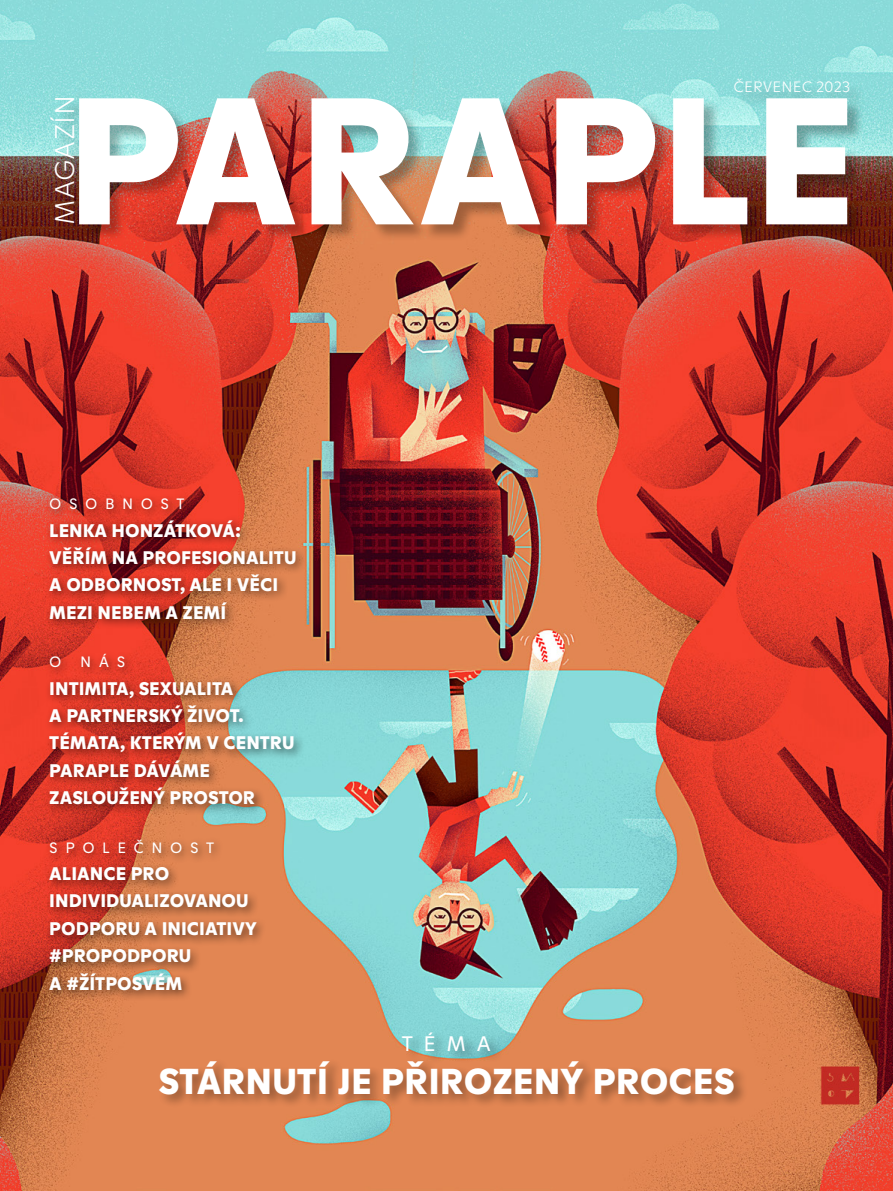
<style>
.page{position:relative;width:893px;height:1191px;background:#fff}
.page>*{position:absolute;margin:0;border:0;box-sizing:border-box;transform-origin:0 0}
.t1{font:900 180px "Motif";color:#fff}
.t2{font:900 36px "Motif";color:#fff}
.t3{font:300 27px "Motif";letter-spacing:.01em;color:#fff}
.t4{font:21px "Motif";color:#fff}
.t5{font:900 18.15px/27.3px "Motif";color:#fff}
.t6{font:15px "Motif";letter-spacing:.5em;color:#fff}
.t7{font:300 15px "Motif";letter-spacing:.01em;color:#fff}
</style>
<div class="page">
<img style="left:0;top:0;width:893px;height:1191px">
<div style="left:52px;top:80px;width:813px;height:162px;background:#000;opacity:.29"></div>
<div style="left:157px;top:1030px;width:591px;height:78px;background:#000;opacity:.33"></div>
<div style="left:44px;top:494px;width:262px;height:507px;background:#000;opacity:.54"></div>
<p class="t7" style="left:734px;top:78px;width:118px">ČERVENEC 2023</p>
<h1 class="t1" style="left:66px;top:51px;width:793px">PARAPLE</h1>
<h3 class="t3" style="left:50px;top:225px;width:131px;rotate:-90deg">MAGAZÍN</h3>
<p class="t6" style="left:49px;top:495px;width:137px">OSOBNOST</p>
<p class="t5" style="left:49px;top:517px;width:249px">LENKA HONZÁTKOVÁ:<br>VĚŘÍM NA PROFESIONALITU<br>A ODBORNOST, ALE I VĚCI<br>MEZI NEBEM A ZEMÍ</p>
<p class="t6" style="left:49px;top:653px;width:78px">O NÁS</p>
<p class="t5" style="left:49px;top:675px;width:247px">INTIMITA, SEXUALITA<br>A PARTNERSKÝ ŽIVOT.<br>TÉMATA, KTERÝM V CENTRU<br>PARAPLE DÁVÁME<br>ZASLOUŽENÝ PROSTOR</p>
<p class="t6" style="left:49px;top:839px;width:166px">SPOLEČNOST</p>
<p class="t5" style="left:49px;top:860px;width:209px">ALIANCE PRO<br>INDIVIDUALIZOVANOU<br>PODPORU A INICIATIVY #PROPODPORU<br>A #ŽÍTPOSVÉM</p>
<p class="t4" style="left:402px;top:1031px;width:91px">TÉMA</p>
<h2 class="t2" style="left:158px;top:1059px;width:578px">STÁRNUTÍ JE PŘIROZENÝ PROCES</h2>
</div>
